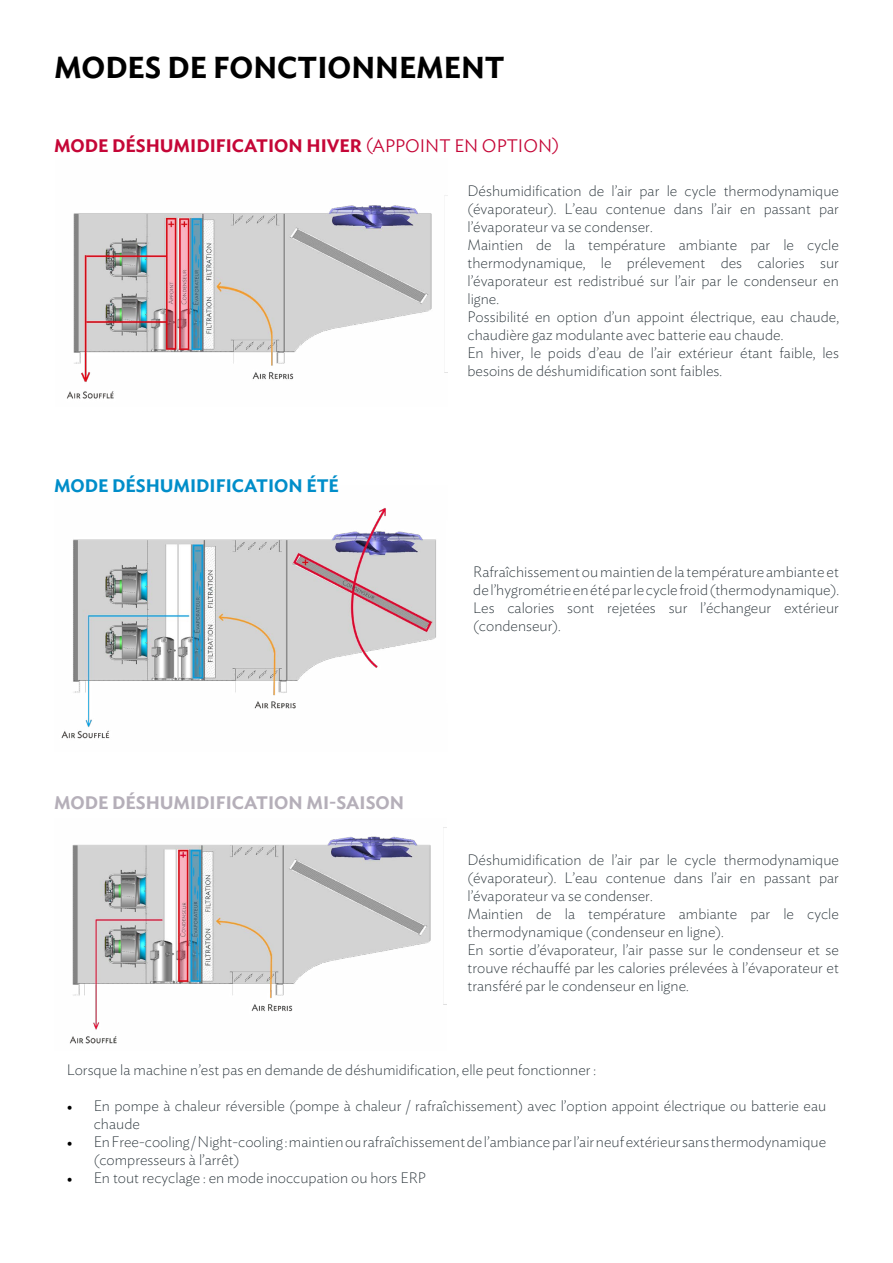
<style>
.page{position:relative;width:893px;height:1263px;background:#fff}
.page>*{position:absolute;margin:0;border:0;box-sizing:border-box;transform-origin:0 0}
.t1{font:600 30px "Ideal Sans";color:#000}
.t2{font:600 18px "Ideal Sans";color:#c50637}
.t3{font:600 18px "Ideal Sans";color:#b5afb9}
.t4{font:600 18px "Ideal Sans";color:#008eca}
.t5{font:200 15px/18px "Ideal Sans";color:#2a343a}
.s1{font-weight:300}
.s2{font-family:"Minion Pro";font-weight:400;color:#000}
</style>
<div class="page">
<img style="left:67px;top:195px;width:381px;height:204px">
<img style="left:61px;top:508px;width:375px;height:231px">
<img style="left:69px;top:827px;width:377px;height:217px">
<h1 class="t1" style="left:54px;top:44px;width:452px">MODES DE FONCTIONNEMENT</h1>
<p class="t2" style="left:54px;top:131px;width:507px">MODE DÉSHUMIDIFICATION HIVER <span class="s1">(APPOINT EN OPTION)</span></p>
<p class="t4" style="left:54px;top:471px;width:286px">MODE DÉSHUMIDIFICATION ÉTÉ</p>
<p class="t3" style="left:54px;top:788px;width:352px">MODE DÉSHUMIDIFICATION MI-SAISON</p>
<p class="t5" style="left:467px;top:180px;width:373px">Déshumidification de l’air par le cycle thermodynamique (évaporateur). L’eau contenue dans l’air en passant par l’évaporateur va se condenser.<br>Maintien de la température ambiante par le cycle thermodynamique, le prélevement des calories sur l’évaporateur est redistribué sur l’air par le condenseur en ligne.<br>Possibilité en option d’un appoint électrique, eau chaude, chaudière gaz modulante avec batterie eau chaude.<br>En hiver, le poids d’eau de l’air extérieur étant faible, les besoins de déshumidification sont faibles.</p>
<p class="t5" style="left:473px;top:562px;width:367px;text-align:justify">Rafraîchissement ou maintien de la température ambiante et de l’hygrométrie en été par le cycle froid (thermodynamique).<br>Les calories sont rejetées sur l’échangeur extérieur (condenseur).</p>
<p class="t5" style="left:467px;top:849px;width:373px">Déshumidification de l’air par le cycle thermodynamique (évaporateur). L’eau contenue dans l’air en passant par l’évaporateur va se condenser.<br>Maintien de la température ambiante par le cycle thermodynamique (condenseur en ligne).<br>En sortie d’évaporateur, l’air passe sur le condenseur et se trouve réchauffé par les calories prélevées à l’évaporateur et transféré par le condenseur en ligne.</p>
<p class="t5" style="left:67px;top:1060px;width:531px">Lorsque la machine n’est pas en demande de déshumidification, elle peut fonctionner :</p>
<p class="t5" style="left:94px;top:1096px;width:734px;text-indent:-27px"><span class="s2">•</span> En pompe à chaleur réversible (pompe à chaleur / rafraîchissement) avec l’option appoint électrique ou batterie eau chaude</p>
<p class="t5" style="left:94px;top:1132px;width:734px;text-indent:-27px"><span class="s2">•</span> En Free-cooling / Night-cooling : maintien ou rafraîchissement de l’ambiance par l’air neuf extérieur sans thermodynamique (compresseurs à l’arrêt)</p>
<p class="t5" style="left:67px;top:1168px;width:361px"><span class="s2">•</span> En tout recyclage : en mode inoccupation ou hors ERP</p>
</div>
